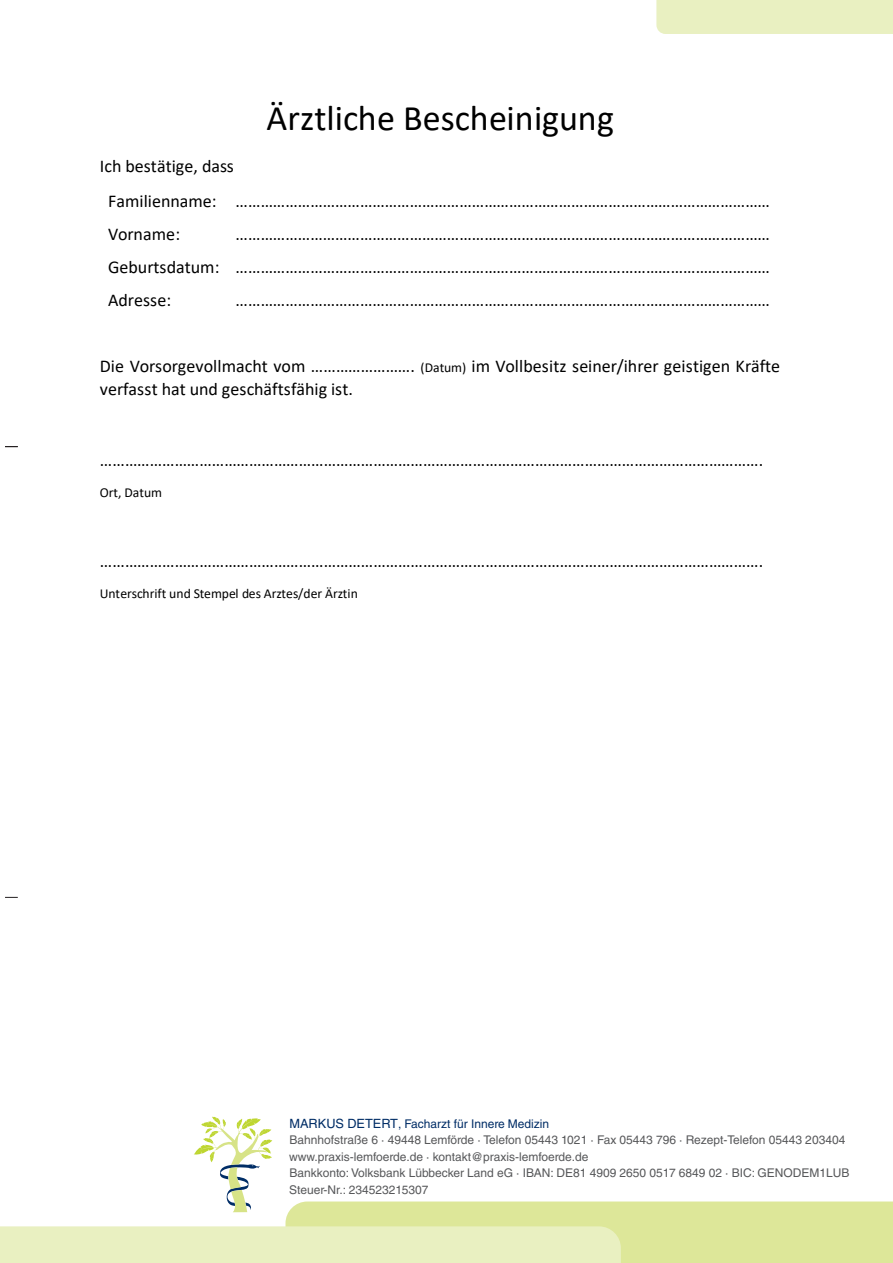
<style>
.page{position:relative;width:893px;height:1263px;background:#fff}
.page>*{position:absolute;margin:0;border:0;box-sizing:border-box;transform-origin:0 0}
.t1{font:36px "Calibri";color:#000}
.t2{font:18px/33px "Calibri";color:#000}
.t3{font:13.65px "Calibri";color:#000}
.t4{font:12px/16.5px "Helvetica LT Std";color:#57585a}
.s1{font-size:13.65px}
.s2{font-size:12.75px;color:#002d66}
.s3{color:#002d66}
</style>
<div class="page">
<svg style="left:5px;top:897px;width:13px;height:1px"></svg>
<svg style="left:5px;top:446px;width:13px;height:1px"></svg>
<div style="left:656px;top:0;width:237px;height:34px;background:#e9f0c1"></div>
<svg style="left:0;top:1116px;width:893px;height:147px"></svg>
<p class="t1" style="left:266px;top:93px;width:349px">Ärztliche Bescheinigung</p>
<p class="t2" style="left:108px;top:148px;width:663px;line-height:35.2px;text-indent:-8px">Ich bestätige, dass<br>Familienname: …………………………………………………………………………………………………………………</p>
<p class="t2" style="left:108px;top:217px;width:74px">Vorname:</p>
<p class="t2" style="left:108px;top:217px;width:663px;text-align:justify;text-indent:127px">………………………………………………………………………………………………………………… Geburtsdatum: ………………………………………………………………………………………………………………… Adresse:</p>
<p class="t2" style="left:236px;top:283px;width:536px">…………………………………………………………………………………………………………………</p>
<p class="t2" style="left:100px;top:354px;width:682px;line-height:23.4px">Die Vorsorgevollmacht vom ……………………. <span class="s1">(Datum)</span> im Vollbesitz seiner/ihrer geistigen Kräfte verfasst hat und geschäftsfähig ist.</p>
<p class="t2" style="left:100px;top:443px;width:665px">…………………………………………………………………………………………………………………………………………….</p>
<p class="t3" style="left:100px;top:483px;width:64px">Ort, Datum</p>
<p class="t2" style="left:100px;top:544px;width:665px">…………………………………………………………………………………………………………………………………………….</p>
<p class="t3" style="left:100px;top:584px;width:260px">Unterschrift und Stempel des Arztes/der Ärztin</p>
<p class="t4" style="left:289px;top:1115px;width:562px"><span class="s2">MARKUS DETERT</span><span class="s3">, Facharzt für Innere Medizin<br></span>Bahnhofstraße 6 · 49448 Lemförde · Telefon 05443 1021 · Fax 05443 796 · Rezept-Telefon 05443 203404 www.praxis-lemfoerde.de · kontakt@praxis-lemfoerde.de<br>Bankkonto: Volksbank Lübbecker Land eG · IBAN: DE81 4909 2650 0517 6849 02 · BIC: GENODEM1LUB Steuer-Nr.: 234523215307</p>
</div>
